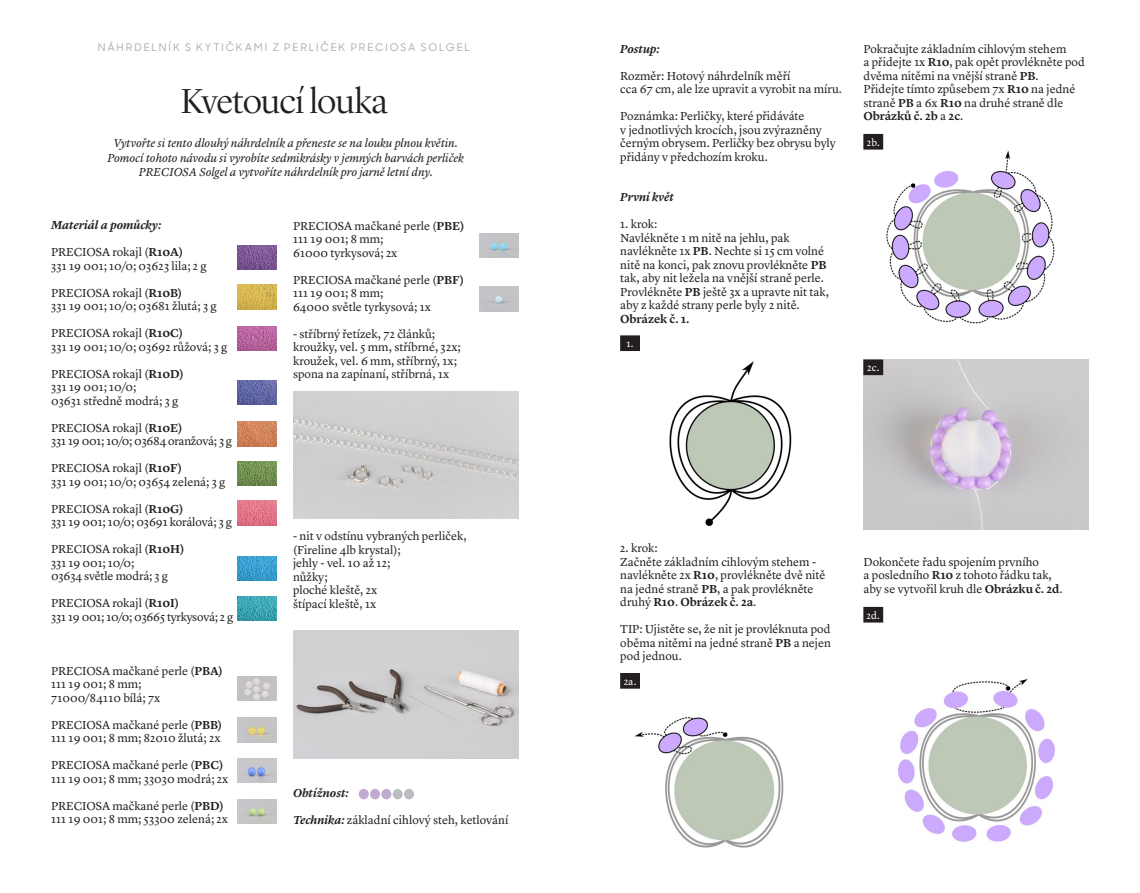
<style>
.page{position:relative;width:1140px;height:893px;background:#fff}
.page>*{position:absolute;margin:0;border:0;box-sizing:border-box;transform-origin:0 0}
.t1{font:300 36px "Lyon Display";letter-spacing:-.025em;color:#231f20}
.t2{font:12px/13.5px "Lyon Text";color:#231f20}
.t3{font:italic 12px/14.4px "Lyon Text";letter-spacing:-.005em;color:#231f20;text-align:center}
.t4{font:italic 600 12px "Lyon Text";letter-spacing:-.005em;color:#231f20}
.t5{font:600 12px "Lyon Text";letter-spacing:-.005em;color:#231f20}
.t6{font:500 10.5px "Sharp Sans Display No 1";letter-spacing:.175em;color:#a8abac}
.t7{font:10.5px "Lyon Text";color:#fff}
.s1{font-weight:600}
.s2{font-weight:600;font-style:italic}
</style>
<div class="page">
<div style="left:359px;top:789px;width:10px;height:10px;background:#c0aad1;border-radius:50%"></div>
<div style="left:370px;top:789px;width:10px;height:10px;background:#c0aad1;border-radius:50%"></div>
<div style="left:381px;top:789px;width:10px;height:10px;background:#c0aad1;border-radius:50%"></div>
<div style="left:404px;top:789px;width:10px;height:10px;background:#bcbdc0;border-radius:50%"></div>
<div style="left:393px;top:789px;width:10px;height:10px;background:#bcbdc0;border-radius:50%"></div>
<img style="left:238px;top:245px;width:38px;height:25px">
<img style="left:238px;top:285px;width:38px;height:24px">
<img style="left:238px;top:327px;width:38px;height:24px">
<img style="left:238px;top:380px;width:38px;height:24px">
<img style="left:238px;top:422px;width:38px;height:24px">
<img style="left:238px;top:461px;width:38px;height:25px">
<img style="left:238px;top:501px;width:38px;height:24px">
<img style="left:238px;top:556px;width:38px;height:24px">
<img style="left:238px;top:597px;width:38px;height:24px">
<img style="left:238px;top:676px;width:38px;height:25px">
<img style="left:238px;top:718px;width:38px;height:24px">
<img style="left:238px;top:758px;width:38px;height:25px">
<img style="left:238px;top:799px;width:38px;height:24px">
<img style="left:863px;top:146px;width:192px;height:178px">
<img style="left:898px;top:679px;width:157px;height:163px">
<img style="left:863px;top:360px;width:226px;height:170px">
<img style="left:480px;top:287px;width:38px;height:24px">
<img style="left:293px;top:391px;width:225px;height:128px">
<img style="left:293px;top:631px;width:225px;height:127px">
<img style="left:669px;top:361px;width:123px;height:165px">
<img style="left:635px;top:717px;width:149px;height:131px">
<div style="left:620px;top:336px;width:19px;height:15px;background:#231f20"></div>
<div style="left:620px;top:335px;width:20px;height:16px;border:1px solid #231f20"></div>
<div style="left:620px;top:673px;width:19px;height:15px;background:#231f20"></div>
<div style="left:620px;top:673px;width:20px;height:15px;border:1px solid #231f20"></div>
<div style="left:864px;top:134px;width:18px;height:15px;background:#231f20"></div>
<div style="left:863px;top:134px;width:20px;height:15px;border:1px solid #231f20"></div>
<div style="left:864px;top:360px;width:18px;height:15px;background:#231f20"></div>
<div style="left:863px;top:360px;width:20px;height:15px;border:1px solid #231f20"></div>
<div style="left:864px;top:607px;width:18px;height:15px;background:#231f20"></div>
<div style="left:863px;top:607px;width:20px;height:15px;border:1px solid #231f20"></div>
<img style="left:480px;top:233px;width:38px;height:24px">
<p class="t6" style="left:98px;top:40px;width:374px">NÁHRDELNÍK S KYTIČKAMI Z PERLIČEK PRECIOSA SOLGEL</p>
<h1 class="t1" style="left:181px;top:75px;width:208px">Kvetoucí louka</h1>
<p class="t3" style="left:108px;top:135px;width:358px">Vytvořte si tento dlouhý náhrdelník a přeneste se na louku plnou květin.<br>Pomocí tohoto návodu si vyrobíte sedmikrásky v jemných barvách perliček<br>PRECIOSA Solgel a vytvoříte náhrdelník pro jarně letní dny.</p>
<p class="t4" style="left:51px;top:216px;width:112px">Materiál a pomůcky:</p>
<p class="t2" style="left:51px;top:244px;width:157px">PRECIOSA rokajl (<span class="s1">R10A)<br></span>331 19 001; 10/0; 03623 lila; 2 g</p>
<p class="t2" style="left:51px;top:285px;width:167px">PRECIOSA rokajl (<span class="s1">R10B)<br></span>331 19 001; 10/0; 03681 žlutá; 3 g</p>
<p class="t2" style="left:51px;top:325px;width:178px">PRECIOSA rokajl (<span class="s1">R10C)<br></span>331 19 001; 10/0; 03692 růžová; 3 g</p>
<p class="t2" style="left:51px;top:366px;width:134px">PRECIOSA rokajl (<span class="s1">R10D)<br></span>331 19 001; 10/0;<br>03631 středně modrá; 3 g</p>
<p class="t2" style="left:51px;top:420px;width:183px">PRECIOSA rokajl (<span class="s1">R10E)<br></span>331 19 001; 10/0; 03684 oranžová; 3 g</p>
<p class="t2" style="left:51px;top:460px;width:176px">PRECIOSA rokajl (<span class="s1">R10F)<br></span>331 19 001; 10/0; 03654 zelená; 3 g</p>
<p class="t2" style="left:51px;top:501px;width:183px">PRECIOSA rokajl (<span class="s1">R10G)<br></span>331 19 001; 10/0; 03691 korálová; 3 g</p>
<p class="t2" style="left:51px;top:541px;width:135px">PRECIOSA rokajl (<span class="s1">R10H)<br></span>331 19 001; 10/0;<br>03634 světle modrá; 3 g</p>
<p class="t2" style="left:51px;top:595px;width:184px">PRECIOSA rokajl (<span class="s1">R10I)<br></span>331 19 001; 10/0; 03665 tyrkysová; 2 g</p>
<p class="t2" style="left:51px;top:663px;width:173px">PRECIOSA mačkané perle (<span class="s1">PBA)<br></span>111 19 001; 8 mm;<br>71000/84110 bílá; 7x</p>
<p class="t2" style="left:51px;top:717px;width:173px">PRECIOSA mačkané perle (<span class="s1">PBB)<br></span>111 19 001; 8 mm; 82010 žlutá; 2x</p>
<p class="t2" style="left:51px;top:757px;width:179px">PRECIOSA mačkané perle (<span class="s1">PBC)<br></span>111 19 001; 8 mm; 33030 modrá; 2x</p>
<p class="t2" style="left:51px;top:798px;width:178px">PRECIOSA mačkané perle (<span class="s1">PBD)<br></span>111 19 001; 8 mm; 53300 zelená; 2x</p>
<p class="t2" style="left:293px;top:218px;width:173px">PRECIOSA mačkané perle (<span class="s1">PBE)<br></span>111 19 001; 8 mm;<br>61000 tyrkysová; 2x</p>
<p class="t2" style="left:293px;top:272px;width:172px">PRECIOSA mačkané perle (<span class="s1">PBF)<br></span>111 19 001; 8 mm;<br>64000 světle tyrkysová; 1x</p>
<p class="t2" style="left:293px;top:326px;width:169px">- stříbrný řetízek, 72 článků; kroužky, vel. 5 mm, stříbrné, 32x; kroužek, vel. 6 mm, stříbrný, 1x; spona na zapínaní, stříbrná, 1x</p>
<p class="t2" style="left:293px;top:529px;width:175px">- nit v odstínu vybraných perliček, (Fireline 4lb krystal);<br>jehly - vel. 10 až 12;<br>nůžky;<br>ploché kleště, 2x<br>štípací kleště, 1x</p>
<p class="t4" style="left:293px;top:784px;width:57px">Obtížnost:</p>
<p class="t2" style="left:293px;top:812px;width:217px"><span class="s2">Technika:</span> základní cihlový steh, ketlování</p>
<p class="t4" style="left:620px;top:40px;width:41px">Postup:</p>
<p class="t2" style="left:620px;top:68px;width:223px">Rozměr: Hotový náhrdelník měří<br>cca 67 cm, ale lze upravit a vyrobit na míru.</p>
<p class="t2" style="left:620px;top:109px;width:217px">Poznámka: Perličky, které přidáváte<br>v jednotlivých krocích, jsou zvýrazněny černým obrysem. Perličky bez obrysu byly přidány v předchozím kroku.</p>
<p class="t4" style="left:620px;top:188px;width:55px">První květ</p>
<p class="t2" style="left:620px;top:217px;width:210px">1. krok:<br>Navlékněte 1 m nitě na jehlu, pak navlékněte 1x <span class="s1">PB</span>. Nechte si 15 cm volné nitě na konci, pak znovu provlékněte <span class="s1">PB </span>tak, aby nit ležela na vnější straně perle.<br>Provlékněte <span class="s1">PB</span> ještě 3x a upravte nit tak, aby z každé strany perle byly 2 nitě.</p>
<p class="t5" style="left:620px;top:310px;width:71px">Obrázek č. 1.</p>
<p class="t7" style="left:626px;top:336px;width:9px">1.</p>
<p class="t2" style="left:863px;top:41px;width:223px">Pokračujte základním cihlovým stehem<br>a přidejte 1x <span class="s1">R10</span>, pak opět provlékněte pod dvěma nitěmi na vnější straně <span class="s1">PB</span>.<br>Přidejte tímto způsebem 7x <span class="s1">R10</span> na jedné straně <span class="s1">PB</span> a 6x <span class="s1">R10</span> na druhé straně dle <span class="s1">Obrázků č. 2b</span> a <span class="s1">2c</span>.</p>
<p class="t7" style="left:866px;top:134px;width:15px">2b.</p>
<p class="t7" style="left:867px;top:360px;width:14px">2c.</p>
<p class="t2" style="left:620px;top:541px;width:207px">2. krok:<br>Začněte základním cihlovým stehem - navlékněte 2x <span class="s1">R10</span>, provlékněte dvě nitě na jedné straně <span class="s1">PB</span>, a pak provlékněte druhý <span class="s1">R10</span>. <span class="s1">Obrázek č. 2a</span>.</p>
<p class="t2" style="left:620px;top:622px;width:212px;text-align:justify">TIP: Ujistěte se, že nit je provléknuta pod oběma nitěmi na jedné straně <span class="s1">PB</span> a nejen pod jednou.</p>
<p class="t7" style="left:623px;top:673px;width:14px">2a.</p>
<p class="t2" style="left:863px;top:554px;width:201px">Dokončete řadu spojením prvního<br>a posledního <span class="s1">R10</span> z tohoto řádku tak, aby se vytvořil kruh dle <span class="s1">Obrázku č. 2d</span>.</p>
<p class="t7" style="left:866px;top:607px;width:15px">2d.</p>
</div>
